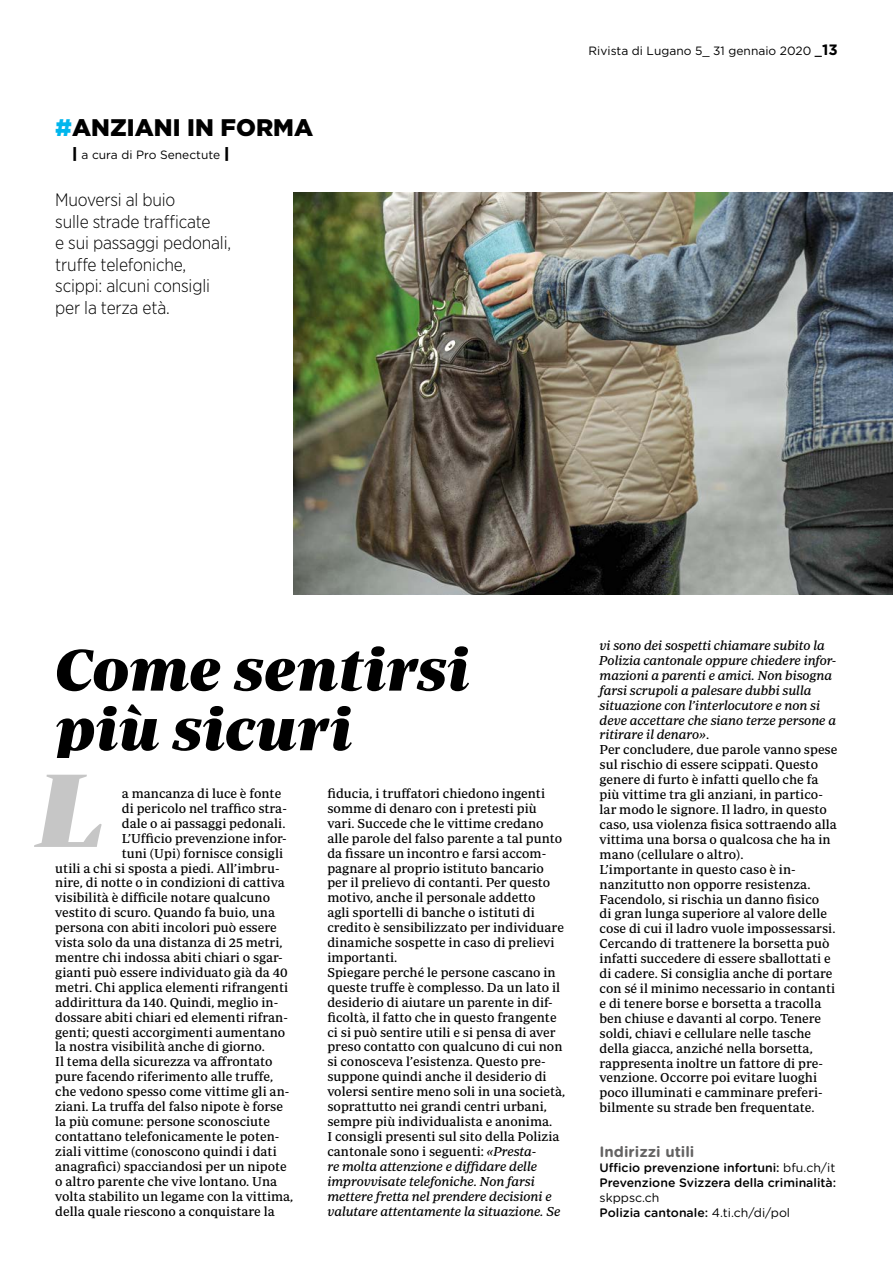
<style>
.page{position:relative;width:893px;height:1263px;background:#fff}
.page>*{position:absolute;margin:0;border:0;box-sizing:border-box;transform-origin:0 0}
._2013_cappello_intro{font:106.35px "Periodico Display Ult Blk It";color:#c6c6c6}
.t1{font:italic 900 60px "Periodico Display";color:#000}
.t2{font:900 24px "Gotham";color:#000}
.t3{font:300 18px "Gotham Narrow";letter-spacing:-.01em;color:#000}
.t4{font:700 15px "Gotham Rounded";color:#646363}
.t5{font:13.2px/14.9px "Periodico Text";color:#000}
.t6{font:italic 13.2px/14.9px "Periodico Text";color:#000}
.t7{font:500 12.3px/14.9px "Gotham Rounded";color:#000}
.t8{font:12px "Gotham";color:#000}
.t9{font:12px "Gotham Rounded";color:#000}
.s1{color:#00b6ed}
.s2{font-family:"Gotham";font-weight:900;font-size:15px}
.s3{font-weight:500}
.s4{font-weight:700;font-size:15px}
.s5{font-style:normal}
.s6{font-weight:400}
</style>
<div class="page">
<img style="left:293px;top:192px;width:600px;height:402px">
<p class="t2" style="left:55px;top:111px;width:259px"><span class="s1">#</span>ANZIANI IN FORMA</p>
<p class="t9" style="left:72px;top:146px;width:159px"><span class="s2">|</span> a cura di Pro Senectute <span class="s2">|</span></p>
<p class="t3" style="left:55px;top:189px;width:122px">Muoversi al buio</p>
<p class="t3" style="left:55px;top:210px;width:157px">sulle strade trafficate</p>
<p class="t3" style="left:55px;top:232px;width:177px">e sui passaggi pedonali,</p>
<p class="t3" style="left:55px;top:253px;width:133px">truffe telefoniche,</p>
<p class="t3" style="left:55px;top:275px;width:156px">scippi: alcuni consigli</p>
<p class="t3" style="left:55px;top:297px;width:116px">per la terza età.</p>
<p class="t8" style="left:589px;top:43px;width:251px">Rivista di Lugano 5_ 31 gennaio 2020 <span class="s3">_</span><span class="s4">13</span></p>
<p class="t1" style="left:55px;top:632px;width:416px">Come sentirsi</p>
<p class="t1" style="left:55px;top:692px;width:298px">più sicuri</p>
<p class="_2013_cappello_intro" style="left:38px;top:742px;width:69px">L</p>
<p class="t5" style="left:122px;top:786px;width:161px">a mancanza di luce è fonte</p>
<p class="t5" style="left:122px;top:801px;width:167px">di pericolo nel traffico stra-</p>
<p class="t5" style="left:122px;top:816px;width:165px">dale o ai passaggi pedonali.</p>
<p class="t5" style="left:122px;top:831px;width:166px">L’Ufficio prevenzione infor-</p>
<p class="t5" style="left:122px;top:845px;width:163px">tuni (Upi) fornisce consigli</p>
<p class="t5" style="left:55px;top:860px;width:226px">utili a chi si sposta a piedi. All’imbru-</p>
<p class="t5" style="left:55px;top:875px;width:231px">nire, di notte o in condizioni di cattiva</p>
<p class="t5" style="left:55px;top:890px;width:216px">visibilità è difficile notare qualcuno</p>
<p class="t5" style="left:55px;top:905px;width:221px">vestito di scuro. Quando fa buio, una</p>
<p class="t5" style="left:55px;top:920px;width:223px">persona con abiti incolori può essere</p>
<p class="t5" style="left:55px;top:935px;width:229px">vista solo da una distanza di 25 metri,</p>
<p class="t5" style="left:55px;top:950px;width:229px">mentre chi indossa abiti chiari o sgar-</p>
<p class="t5" style="left:55px;top:965px;width:234px">gianti può essere individuato già da 40</p>
<p class="t5" style="left:55px;top:980px;width:235px">metri. Chi applica elementi rifrangenti</p>
<p class="t5" style="left:55px;top:995px;width:225px">addirittura da 140. Quindi, meglio in-</p>
<p class="t5" style="left:55px;top:1010px;width:234px">dossare abiti chiari ed elementi rifran-</p>
<p class="t5" style="left:55px;top:1024px;width:231px">genti; questi accorgimenti aumentano</p>
<p class="t5" style="left:55px;top:1039px;width:211px">la nostra visibilità anche di giorno.</p>
<p class="t5" style="left:55px;top:1054px;width:240px">Il tema della sicurezza va affrontato pure facendo riferimento alle truffe, che vedono spesso come vittime gli an&shy;ziani. La truffa del falso nipote è forse la più comune: persone sconosciute contattano telefonicamente le poten&shy;ziali vittime (conoscono quindi i dati anagrafici) spacciandosi per un nipote o altro parente che vive lontano. Una volta stabilito un legame con la vittima, della quale riescono a conquistare la</p>
<p class="t5" style="left:327px;top:786px;width:238px">fiducia, i truffatori chiedono ingenti somme di denaro con i pretesti più vari. Succede che le vittime credano alle parole del falso parente a tal punto da fissare un incontro e farsi accom&shy;pagnare al proprio istituto bancario per il prelievo di contanti. Per questo motivo, anche il personale addetto<br>agli sportelli di banche o istituti di credito è sensibilizzato per individuare dinamiche sospette in caso di prelievi importanti.</p>
<p class="t5" style="left:327px;top:965px;width:239px">Spiegare perché le persone cascano in queste truffe è complesso. Da un lato il desiderio di aiutare un parente in dif&shy;ficoltà, il fatto che in questo frangente ci si può sentire utili e si pensa di aver preso contatto con qualcuno di cui non si conosceva l’esistenza. Questo pre&shy;suppone quindi anche il desiderio di volersi sentire meno soli in una società, soprattutto nei grandi centri urbani, sempre più individualista e anonima.</p>
<p class="t6" style="left:327px;top:1129px;width:235px"><span class="s5">I consigli presenti sul sito della Polizia cantonale sono i seguenti:</span> «Presta-<br>re molta attenzione e diffidare delle improvvisate telefoniche. Non farsi mettere fretta nel prendere decisioni e valutare attentamente la situazione. Se</p>
<p class="t6" style="left:600px;top:638px;width:238px">vi sono dei sospetti chiamare subito la Polizia cantonale oppure chiedere infor&shy;mazioni a parenti e amici. Non bisogna farsi scrupoli a palesare dubbi sulla situazione con l’interlocutore e non si deve accettare che siano terze persone a ritirare il denaro»<span class="s5">.</span></p>
<p class="t5" style="left:600px;top:742px;width:239px">Per concludere, due parole vanno spese sul rischio di essere scippati. Questo genere di furto è infatti quello che fa più vittime tra gli anziani, in partico&shy;lar modo le signore. Il ladro, in questo caso, usa violenza fisica sottraendo alla vittima una borsa o qualcosa che ha in mano (cellulare o altro).</p>
<p class="t5" style="left:600px;top:862px;width:237px">L’importante in questo caso è in&shy;nanzitutto non opporre resistenza.<br>Facendolo, si rischia un danno fisico<br>di gran lunga superiore al valore delle cose di cui il ladro vuole impossessarsi.<br>Cercando di trattenere la borsetta può infatti succedere di essere sballottati e di cadere. Si consiglia anche di portare con sé il minimo necessario in contanti e di tenere borse e borsetta a tracolla ben chiuse e davanti al corpo. Tenere soldi, chiavi e cellulare nelle tasche della giacca, anziché nella borsetta, rappresenta inoltre un fattore di pre&shy;venzione. Occorre poi evitare luoghi poco illuminati e camminare preferi&shy;bilmente su strade ben frequentate.</p>
<p class="t4" style="left:600px;top:1140px;width:96px">Indirizzi utili</p>
<p class="t7" style="left:600px;top:1159px;width:237px">Ufficio prevenzione infortuni: <span class="s6">bfu.ch/it</span></p>
<p class="t7" style="left:600px;top:1174px;width:238px">Prevenzione Svizzera della criminalità: <span class="s6">skppsc.ch</span></p>
<p class="t7" style="left:600px;top:1204px;width:192px">Polizia cantonale: <span class="s6">4.ti.ch/di/pol</span></p>
</div>
